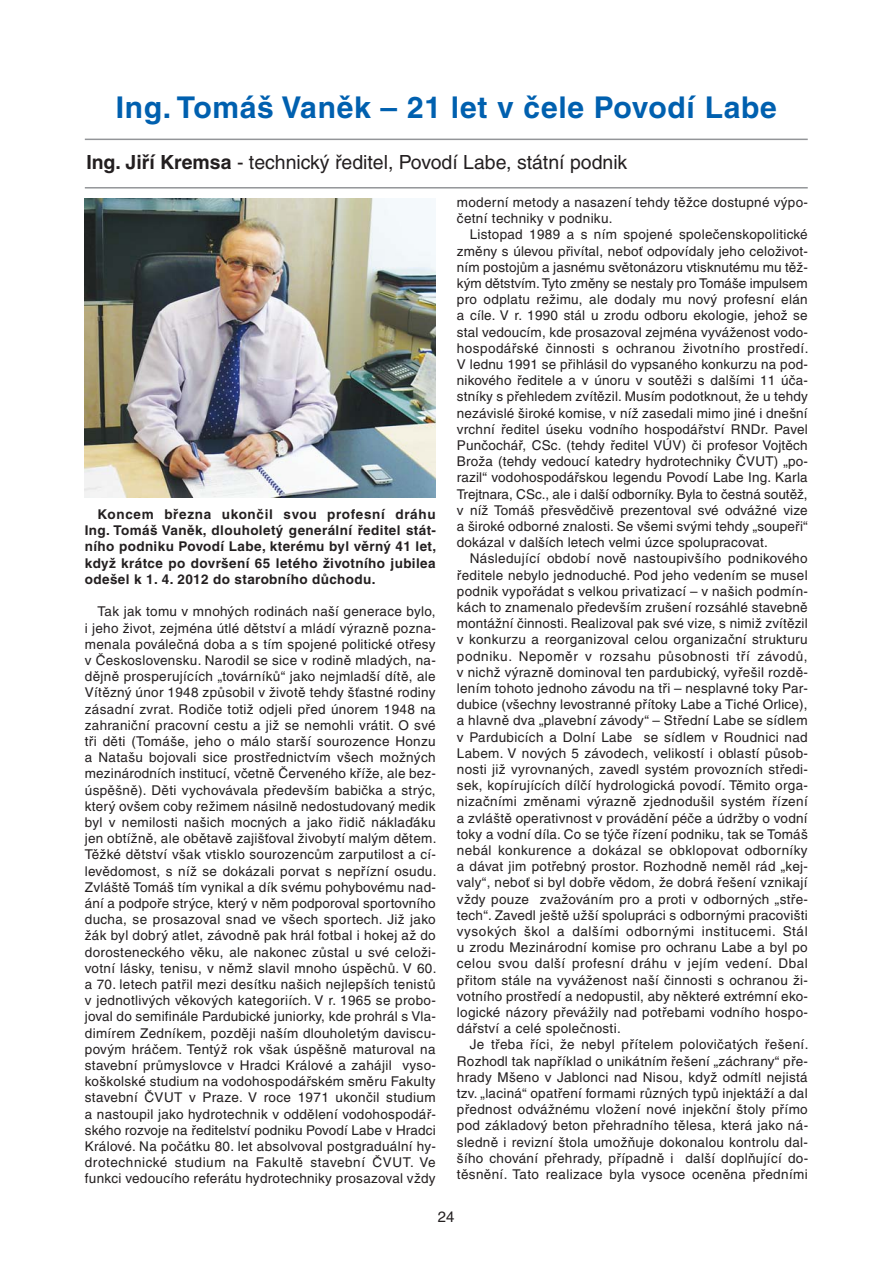
<style>
.page{position:relative;width:893px;height:1263px;background:#fff}
.page>*{position:absolute;margin:0;border:0;box-sizing:border-box;transform-origin:0 0}
.t1{font:700 30px "Helvetica CE";letter-spacing:.025em;color:#0060af}
.t2{font:19.5px "Helvetica CE";color:#231f20}
.t3{font:15px "Helvetica CE";color:#231f20}
.t4{font:13.5px/16.2px "Helvetica CE";letter-spacing:.025em;color:#231f20;text-align:justify}
.t5{font:700 13.5px/16.2px "Helvetica CE";letter-spacing:.03em;color:#231f20;text-align:justify}
.s1{font-weight:700}
</style>
<div class="page">
<hr style="left:85px;top:139px;width:723px;height:1px;background:#939598">
<hr style="left:85px;top:187px;width:723px;height:2px;background:#939598">
<img style="left:85px;top:199px;width:351px;height:298px">
<h1 class="t1" style="left:116px;top:97px;width:663px">Ing. Tomáš Vaněk – 21 let v čele Povodí Labe</h1>
<h2 class="t2" style="left:86px;top:155px;width:543px"><span class="s1">Ing. Jiří Kremsa</span> - technický ředitel, Povodí Labe, státní podnik</h2>
<p class="t5" style="left:85px;top:508px;width:353px;text-indent:13px">Koncem března ukončil svou profesní dráhu Ing. Tomáš Vaněk, dlouholetý generální ředitel stát&shy;ního podniku Povodí Labe, kterému byl věrný 41 let, když krátce po dovršení 65 letého životního jubilea odešel k 1. 4. 2012 do starobního důchodu.</p>
<p class="t4" style="left:85px;top:605px;width:353px;text-indent:13px">Tak jak tomu v mnohých rodinách naší generace bylo, i jeho život, zejména útlé dětství a mládí výrazně pozna&shy;menala poválečná doba a s tím spojené politické otřesy v Československu. Narodil se sice v rodině mladých, na&shy;dějně prosperujících „továrníků“ jako nejmladší dítě, ale Vítězný únor 1948 způsobil v životě tehdy šťastné rodiny zásadní zvrat. Rodiče totiž odjeli před únorem 1948 na zahraniční pracovní cestu a již se nemohli vrátit. O své tři děti (Tomáše, jeho o málo starší sourozence Honzu a Natašu bojovali sice prostřednictvím všech možných mezinárodních institucí, včetně Červeného kříže, ale bez&shy;úspěšně). Děti vychovávala především babička a strýc, který ovšem coby režimem násilně nedostudovaný medik byl v nemilosti našich mocných a jako řidič náklaďáku jen obtížně, ale obětavě zajišťoval živobytí malým dětem.<br>Těžké dětství však vtisklo sourozencům zarputilost a cí&shy;levědomost, s níž se dokázali porvat s nepřízní osudu.<br>Zvláště Tomáš tím vynikal a dík svému pohybovému nad&shy;ání a podpoře strýce, který v něm podporoval sportovního ducha, se prosazoval snad ve všech sportech. Již jako žák byl dobrý atlet, závodně pak hrál fotbal i hokej až do dorosteneckého věku, ale nakonec zůstal u své celoži&shy;votní lásky, tenisu, v němž slavil mnoho úspěchů. V 60. a 70. letech patřil mezi desítku našich nejlepších tenistů v jednotlivých věkových kategoriích. V r. 1965 se probo&shy;joval do semifinále Pardubické juniorky, kde prohrál s Vla&shy;dimírem Zedníkem, později naším dlouholetým daviscu&shy;povým hráčem. Tentýž rok však úspěšně maturoval na stavební průmyslovce v Hradci Králové a zahájil vyso&shy;koškolské studium na vodohospodářském směru Fakulty stavební ČVUT v Praze. V roce 1971 ukončil studium a nastoupil jako hydrotechnik v oddělení vodohospodář&shy;ského rozvoje na ředitelství podniku Povodí Labe v Hradci Králové. Na počátku 80. let absolvoval postgraduální hy&shy;drotechnické studium na Fakultě stavební ČVUT. Ve funkci vedoucího referátu hydrotechniky prosazoval vždy</p>
<p class="t4" style="left:457px;top:195px;width:353px">moderní metody a nasazení tehdy těžce dostupné výpo&shy;četní techniky v podniku.</p>
<p class="t4" style="left:457px;top:228px;width:353px;text-indent:13px">Listopad 1989 a s ním spojené společenskopolitické změny s úlevou přivítal, neboť odpovídaly jeho celoživot&shy;ním postojům a jasnému světonázoru vtisknutému mu těž&shy;kým dětstvím. Tyto změny se nestaly pro Tomáše impulsem pro odplatu režimu, ale dodaly mu nový profesní elán a cíle. V r. 1990 stál u zrodu odboru ekologie, jehož se stal vedoucím, kde prosazoval zejména vyváženost vodo&shy;hospodářské činnosti s ochranou životního prostředí.<br>V lednu 1991 se přihlásil do vypsaného konkurzu na pod&shy;nikového ředitele a v únoru v soutěži s dalšími 11 úča&shy;stníky s přehledem zvítězil. Musím podotknout, že u tehdy nezávislé široké komise, v níž zasedali mimo jiné i dnešní vrchní ředitel úseku vodního hospodářství RNDr. Pavel Punčochář, CSc. (tehdy ředitel VÚV) či profesor Vojtěch Broža (tehdy vedoucí katedry hydrotechniky ČVUT) „po&shy;razil“ vodohospodářskou legendu Povodí Labe Ing. Karla Trejtnara, CSc., ale i další odborníky. Byla to čestná soutěž, v níž Tomáš přesvědčivě prezentoval své odvážné vize a široké odborné znalosti. Se všemi svými tehdy „soupeři“ dokázal v dalších letech velmi úzce spolupracovat.</p>
<p class="t4" style="left:457px;top:552px;width:353px;text-indent:13px">Následující období nově nastoupivšího podnikového ředitele nebylo jednoduché. Pod jeho vedením se musel podnik vypořádat s velkou privatizací – v našich podmín&shy;kách to znamenalo především zrušení rozsáhlé stavebně montážní činnosti. Realizoval pak své vize, s nimiž zvítězil v konkurzu a reorganizoval celou organizační strukturu podniku. Nepoměr v rozsahu působnosti tří závodů, v nichž výrazně dominoval ten pardubický, vyřešil rozdě&shy;lením tohoto jednoho závodu na tři – nesplavné toky Par&shy;dubice (všechny levostranné přítoky Labe a Tiché Orlice), a hlavně dva „plavební závody“ – Střední Labe se sídlem v Pardubicích a Dolní Labe se sídlem v Roudnici nad Labem. V nových 5 závodech, velikostí i oblastí působ&shy;nosti již vyrovnaných, zavedl systém provozních středi&shy;sek, kopírujících dílčí hydrologická povodí. Těmito orga&shy;nizačními změnami výrazně zjednodušil systém řízení a zvláště operativnost v provádění péče a údržby o vodní toky a vodní díla. Co se týče řízení podniku, tak se Tomáš nebál konkurence a dokázal se obklopovat odborníky a dávat jim potřebný prostor. Rozhodně neměl rád „kej&shy;valy“, neboť si byl dobře vědom, že dobrá řešení vznikají vždy pouze zvažováním pro a proti v odborných „stře&shy;tech“. Zavedl ještě užší spolupráci s odbornými pracovišti vysokých škol a dalšími odbornými institucemi. Stál u zrodu Mezinárodní komise pro ochranu Labe a byl po celou svou další profesní dráhu v jejím vedení. Dbal přitom stále na vyváženost naší činnosti s ochranou ži&shy;votního prostředí a nedopustil, aby některé extrémní eko&shy;logické názory převážily nad potřebami vodního hospo&shy;dářství a celé společnosti.</p>
<p class="t4" style="left:457px;top:1038px;width:353px;text-indent:13px">Je třeba říci, že nebyl přítelem polovičatých řešení.<br>Rozhodl tak například o unikátním řešení „záchrany“ pře&shy;hrady Mšeno v Jablonci nad Nisou, když odmítl nejistá tzv. „laciná“ opatření formami různých typů injektáží a dal přednost odvážnému vložení nové injekční štoly přímo pod základový beton přehradního tělesa, která jako ná&shy;sledně i revizní štola umožňuje dokonalou kontrolu dal&shy;šího chování přehrady, případně i další doplňující do&shy;těsnění. Tato realizace byla vysoce oceněna předními</p>
<p class="t3" style="left:438px;top:1211px;width:18px">24</p>
</div>
